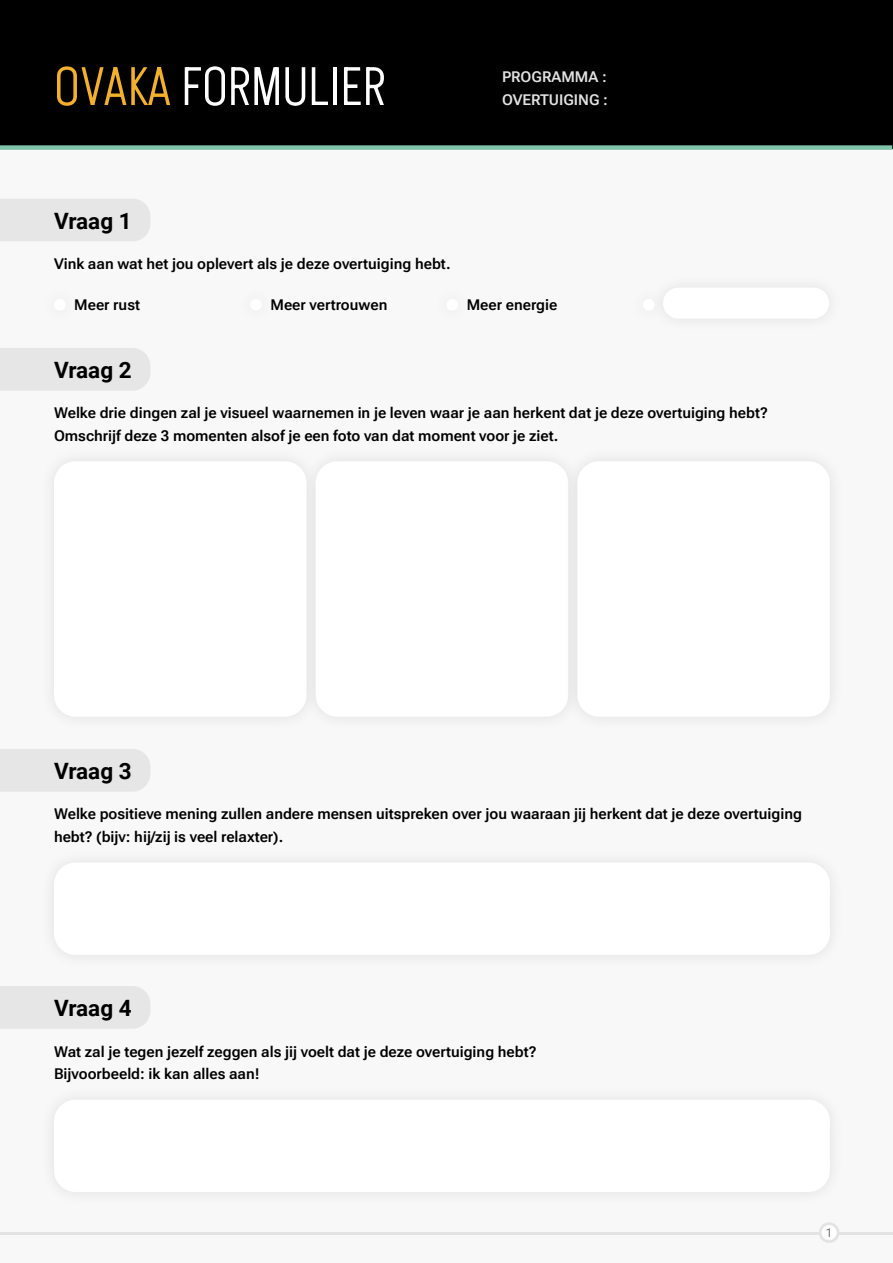
<style>
.page{position:relative;width:893px;height:1263px;background:#fff}
.page>*{position:absolute;margin:0;border:0;box-sizing:border-box;transform-origin:0 0}
.t1{font:300 54px "Akshar";color:#fff}
.t2{font:700 22.5px "Roboto";letter-spacing:-.005em;color:#000}
.t3{font:15px/22.5px "Roboto Flex";color:#000}
.t4{font:15px/22.5px "Roboto Flex";color:#e3e3e3}
.t5{font:12px "Roboto Flex";color:#727272}
.s1{color:#f2b02d}
</style>
<div class="page">
<div style="left:0;top:142px;width:893px;height:1121px;background:#f8f8f8"></div>
<div style="left:0;top:0;width:893px;height:148px;background:#000"></div>
<div style="left:0;top:145px;width:892px;height:5px;background:#80c4a9"></div>
<hr style="left:0;top:1232px;width:893px;height:2px;background:#e3e3e3">
<div style="left:820px;top:1224px;width:18px;height:17px;background:#fff;border-radius:50%"></div>
<div style="left:819px;top:1222px;width:20px;height:21px;border:3px solid #e3e3e3;border-radius:50%"></div>
<div style="left:0;top:199px;width:150px;height:42px;background:#e6e6e6"></div>
<div style="left:0;top:348px;width:150px;height:43px;background:#e6e6e6"></div>
<div style="left:0;top:749px;width:150px;height:43px;background:#e6e6e6"></div>
<div style="left:0;top:986px;width:150px;height:43px;background:#e6e6e6"></div>
<div style="left:663px;top:288px;width:166px;height:31px;background:#fff;border-radius:16px"></div>
<div style="left:54px;top:461px;width:253px;height:256px;background:#fff;border-radius:22px"></div>
<div style="left:300px;top:446px;width:283px;height:286px;background:#f4f4f4"></div>
<div style="left:316px;top:461px;width:252px;height:256px;background:#fff;border-radius:22px"></div>
<div style="left:562px;top:446px;width:283px;height:286px;background:#f4f4f4"></div>
<div style="left:577px;top:461px;width:253px;height:256px;background:#fff;border-radius:22px"></div>
<div style="left:54px;top:862px;width:776px;height:93px;background:#fff;border-radius:22px"></div>
<div style="left:54px;top:1099px;width:776px;height:93px;background:#fff;border-radius:22px"></div>
<div style="left:54px;top:299px;width:12px;height:12px;background:#fff;border-radius:50%"></div>
<div style="left:250px;top:299px;width:12px;height:12px;background:#fff;border-radius:50%"></div>
<div style="left:446px;top:299px;width:12px;height:12px;background:#fff;border-radius:50%"></div>
<div style="left:628px;top:284px;width:42px;height:42px;background:#f7f7f7"></div>
<div style="left:643px;top:299px;width:11px;height:12px;background:#fff;border-radius:50%"></div>
<h1 class="t1" style="left:54px;top:52px;width:334px"><span class="s1">OVAKA</span> FORMULIER</h1>
<p class="t4" style="left:502px;top:66px;width:107px">PROGRAMMA :<br>OVERTUIGING :</p>
<h2 class="t2" style="left:54px;top:208px;width:79px">Vraag 1</h2>
<p class="t3" style="left:54px;top:253px;width:398px">Vink aan wat het jou oplevert als je deze overtuiging hebt.</p>
<p class="t3" style="left:74px;top:294px;width:67px">Meer rust</p>
<p class="t3" style="left:270px;top:294px;width:118px">Meer vertrouwen</p>
<p class="t3" style="left:467px;top:294px;width:92px">Meer energie</p>
<h2 class="t2" style="left:54px;top:357px;width:79px">Vraag 2</h2>
<p class="t3" style="left:54px;top:402px;width:715px">Welke drie dingen zal je visueel waarnemen in je leven waar je aan herkent dat je deze overtuiging hebt?<br>Omschrijf deze 3 momenten alsof je een foto van dat moment voor je ziet.</p>
<h2 class="t2" style="left:54px;top:758px;width:79px">Vraag 3</h2>
<p class="t3" style="left:54px;top:803px;width:749px">Welke positieve mening zullen andere mensen uitspreken over jou waaraan jij herkent dat je deze overtuiging hebt? (bijv: hij/zij is veel relaxter).</p>
<h2 class="t2" style="left:54px;top:995px;width:79px">Vraag 4</h2>
<p class="t3" style="left:54px;top:1040px;width:484px">Wat zal je tegen jezelf zeggen als jij voelt dat je deze overtuiging hebt?<br>Bijvoorbeeld: ik kan alles aan!</p>
<p class="t5" style="left:826px;top:1226px;width:8px">1</p>
</div>
